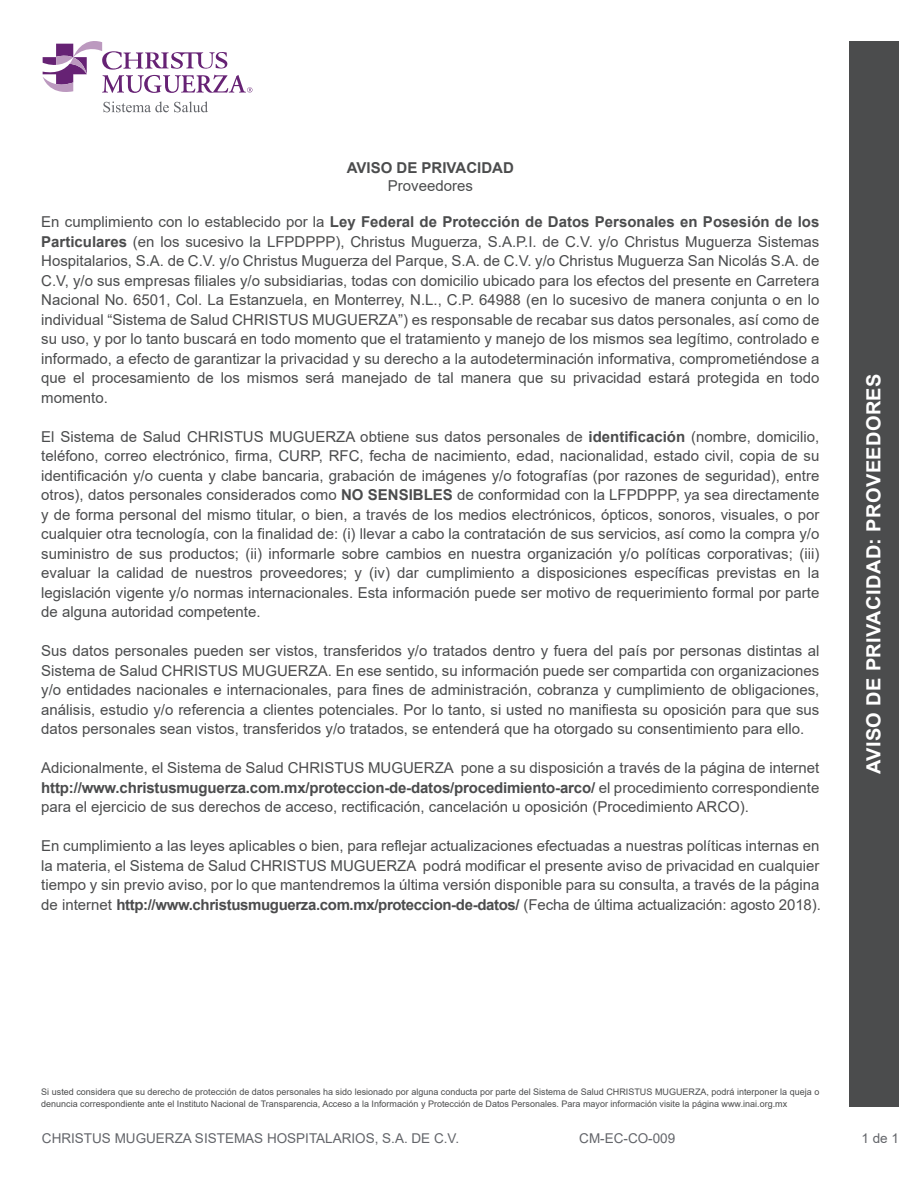
<style>
.page{position:relative;width:918px;height:1188px;background:#fff}
.page>*{position:absolute;margin:0;border:0;box-sizing:border-box;transform-origin:0 0}
.t1{font:700 19.5px "Arial";letter-spacing:.02em;color:#fff}
.t2{font:15px/19.5px "Arial";color:#4b4c4d;text-align:justify}
.t3{font:700 15px "Arial";color:#4b4c4d}
.t4{font:13.5px "Arial";color:#63656a}
.t5{font:9px/12px "Arial";color:#4b4c4d}
.s1{font-weight:700}
</style>
<div class="page">
<div style="left:849px;top:41px;width:50px;height:1066px;background:#4b4c4d"></div>
<svg style="left:43px;top:41px;width:209px;height:71px"></svg>
<p class="t3" style="left:347px;top:157px;width:168px">AVISO DE PRIVACIDAD</p>
<p class="t2" style="left:388px;top:175px;width:87px">Proveedores</p>
<p class="t2" style="left:41px;top:212px;width:780px">En cumplimiento con lo establecido por la <span class="s1">Ley Federal de Protección de Datos Personales en Posesión de los Particulares</span> (en los sucesivo la LFPDPPP), Christus Muguerza, S.A.P.I. de C.V. y/o Christus Muguerza Sistemas Hospitalarios, S.A. de C.V. y/o Christus Muguerza del Parque, S.A. de C.V. y/o Christus Muguerza San Nicolás S.A. de C.V, y/o sus empresas filiales y/o subsidiarias, todas con domicilio ubicado para los efectos del presente en Carretera Nacional No. 6501, Col. La Estanzuela, en Monterrey, N.L., C.P. 64988 (en lo sucesivo de manera conjunta o en lo individual “Sistema de Salud CHRISTUS MUGUERZA”) es responsable de recabar sus datos personales, así como de su uso, y por lo tanto buscará en todo momento que el tratamiento y manejo de los mismos sea legítimo, controlado e informado, a efecto de garantizar la privacidad y su derecho a la autodeterminación informativa, comprometiéndose a que el procesamiento de los mismos será manejado de tal manera que su privacidad estará protegida en todo momento.</p>
<p class="t2" style="left:41px;top:427px;width:780px">El Sistema de Salud CHRISTUS MUGUERZA obtiene sus datos personales de <span class="s1">identificación</span> (nombre, domicilio, teléfono, correo electrónico, firma, CURP, RFC, fecha de nacimiento, edad, nacionalidad, estado civil, copia de su identificación y/o cuenta y clabe bancaria, grabación de imágenes y/o fotografías (por razones de seguridad), entre otros), datos personales considerados como <span class="s1">NO SENSIBLES</span> de conformidad con la LFPDPPP, ya sea directamente y de forma personal del mismo titular, o bien, a través de los medios electrónicos, ópticos, sonoros, visuales, o por cualquier otra tecnología, con la finalidad de: (i) llevar a cabo la contratación de sus servicios, así como la compra y/o suministro de sus productos; (ii) informarle sobre cambios en nuestra organización y/o políticas corporativas; (iii) evaluar la calidad de nuestros proveedores; y (iv) dar cumplimiento a disposiciones específicas previstas en la legislación vigente y/o normas internacionales. Esta información puede ser motivo de requerimiento formal por parte de alguna autoridad competente.</p>
<p class="t2" style="left:41px;top:641px;width:780px">Sus datos personales pueden ser vistos, transferidos y/o tratados dentro y fuera del país por personas distintas al Sistema de Salud CHRISTUS MUGUERZA. En ese sentido, su información puede ser compartida con organizaciones y/o entidades nacionales e internacionales, para fines de administración, cobranza y cumplimiento de obligaciones, análisis, estudio y/o referencia a clientes potenciales. Por lo tanto, si usted no manifiesta su oposición para que sus datos personales sean vistos, transferidos y/o tratados, se entenderá que ha otorgado su consentimiento para ello.</p>
<p class="t2" style="left:41px;top:758px;width:780px">Adicionalmente, el Sistema de Salud CHRISTUS MUGUERZA pone a su disposición a través de la página de internet <span class="s1">http://www.christusmuguerza.com.mx/proteccion-de-datos/procedimiento-arco/</span> el procedimiento correspondiente para el ejercicio de sus derechos de acceso, rectificación, cancelación u oposición (Procedimiento ARCO).</p>
<p class="t2" style="left:41px;top:836px;width:781px">En cumplimiento a las leyes aplicables o bien, para reflejar actualizaciones efectuadas a nuestras políticas internas en la materia, el Sistema de Salud CHRISTUS MUGUERZA podrá modificar el presente aviso de privacidad en cualquier tiempo y sin previo aviso, por lo que mantendremos la última versión disponible para su consulta, a través de la página de internet <span class="s1">http://www.christusmuguerza.com.mx/proteccion-de-datos/</span> (Fecha de última actualización: agosto 2018).</p>
<h1 class="t1" style="left:860px;top:774px;width:402px;rotate:-90deg">AVISO DE PRIVACIDAD: PROVEEDORES</h1>
<p class="t5" style="left:41px;top:1085px;width:780px">Si usted considera que su derecho de protección de datos personales ha sido lesionado por alguna conducta por parte del Sistema de Salud CHRISTUS MUGUERZA, podrá interponer la queja o denuncia correspondiente ante el Instituto Nacional de Transparencia, Acceso a la Información y Protección de Datos Personales. Para mayor información visite la página www.inai.org.mx</p>
<p class="t4" style="left:42px;top:1129px;width:419px">CHRISTUS MUGUERZA SISTEMAS HOSPITALARIOS, S.A. DE C.V.</p>
<p class="t4" style="left:579px;top:1129px;width:97px">CM-EC-CO-009</p>
<p class="t4" style="left:861px;top:1129px;width:39px">1 de 1</p>
</div>
